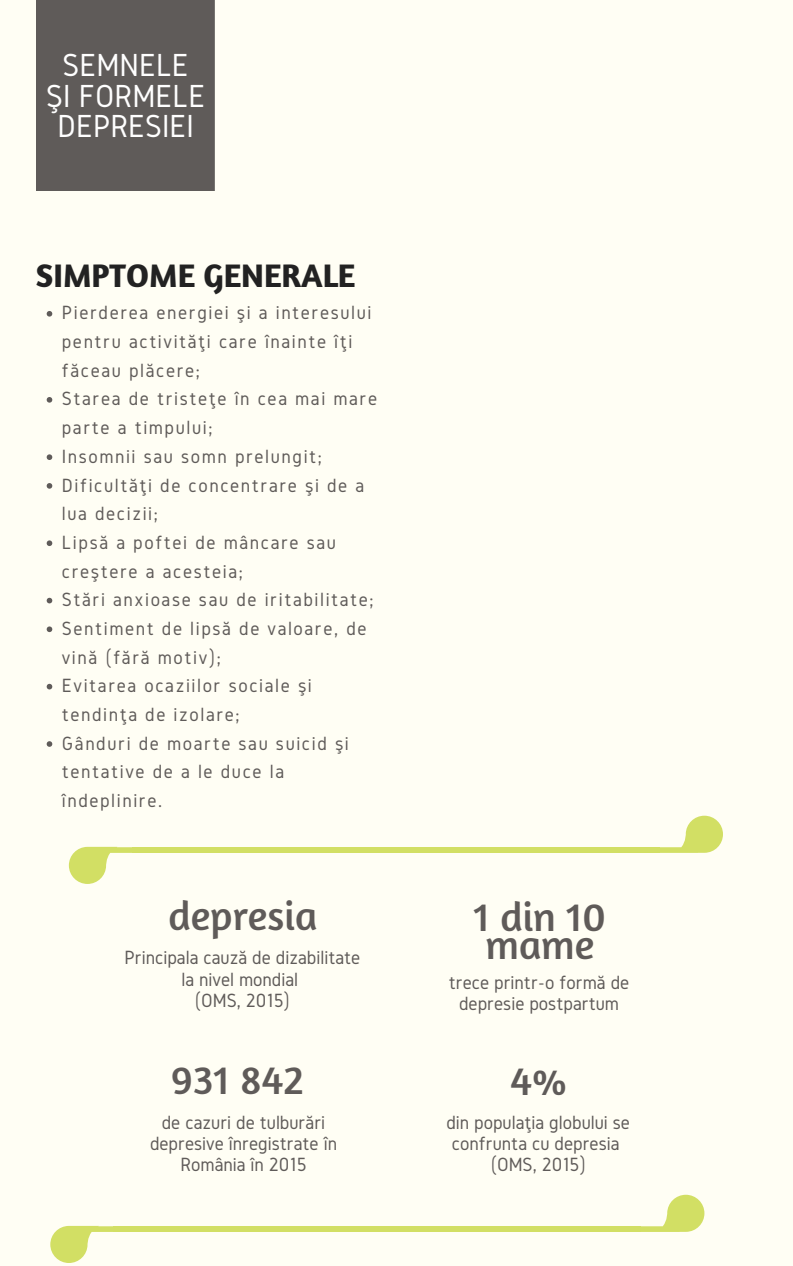
<style>
.page{position:relative;width:793px;height:1266px;background:#fff}
.page>*{position:absolute;margin:0;border:0;box-sizing:border-box;transform-origin:0 0}
.t1{font:41.4px "Amaranth";color:#5f5b59}
.t2{font:33.15px/30.4px "Gidole";color:#fff;text-align:center}
.t3{font:700 33.15px "Amaranth";color:#222}
.t4{font:19.88px/28.7px "Gidole";letter-spacing:.08em;color:#5f5b59}
.t5{font:19.88px/21.4px "Gidole";color:#5f5b59;text-align:center}
</style>
<div class="page">
<div style="left:0;top:0;width:793px;height:1265px;background:#fffef4"></div>
<div style="left:132px;top:847px;width:527px;height:6px;background:#d2df64"></div>
<svg style="left:69px;top:847px;width:63px;height:37px"></svg>
<svg style="left:659px;top:815px;width:64px;height:38px"></svg>
<div style="left:113px;top:1226px;width:527px;height:6px;background:#d2df64"></div>
<svg style="left:50px;top:1226px;width:63px;height:37px"></svg>
<svg style="left:640px;top:1194px;width:64px;height:38px"></svg>
<div style="left:36px;top:0;width:179px;height:191px;background:#5f5b59"></div>
<svg style="left:47px;top:311px;width:5px;height:6px"></svg>
<svg style="left:47px;top:397px;width:5px;height:6px"></svg>
<svg style="left:47px;top:454px;width:5px;height:6px"></svg>
<svg style="left:47px;top:483px;width:5px;height:6px"></svg>
<svg style="left:47px;top:540px;width:5px;height:6px"></svg>
<svg style="left:47px;top:598px;width:5px;height:5px"></svg>
<svg style="left:47px;top:626px;width:5px;height:6px"></svg>
<svg style="left:47px;top:684px;width:5px;height:5px"></svg>
<svg style="left:47px;top:741px;width:5px;height:6px"></svg>
<h2 class="t2" style="left:46px;top:50px;width:161px">SEMNELE<br>ŞI FORMELE<br>DEPRESIEI</h2>
<h2 class="t3" style="left:36px;top:255px;width:321px">SIMPTOME GENERALE</h2>
<p class="t4" style="left:62px;top:298px;width:317px">Pierderea energiei şi a interesului pentru activităţi care înainte îţi făceau plăcere;<br>Starea de tristeţe în cea mai mare parte a timpului;<br>Insomnii sau somn prelungit;<br>Dificultăţi de concentrare şi de a lua decizii;<br>Lipsă a poftei de mâncare sau creştere a acesteia;<br>Stări anxioase sau de iritabilitate;<br>Sentiment de lipsă de valoare, de vină (fără motiv);<br>Evitarea ocaziilor sociale şi tendinţa de izolare;<br>Gânduri de moarte sau suicid şi tentative de a le duce la îndeplinire.</p>
<h1 class="t1" style="left:168px;top:889px;width:150px">depresia</h1>
<p class="t5" style="left:124px;top:946px;width:237px">Principala cauză de dizabilitate la nivel mondial<br>(OMS, 2015)</p>
<h1 class="t1" style="left:171px;top:1053px;width:134px">931 842</h1>
<p class="t5" style="left:150px;top:1111px;width:188px">de cazuri de tulburări depresive înregistrate în<br>România în 2015</p>
<h1 class="t1" style="left:474px;top:890px;width:133px">1 din 10</h1>
<h1 class="t1" style="left:485px;top:919px;width:110px">mame</h1>
<p class="t5" style="left:449px;top:971px;width:182px">trece printr-o formă de depresie postpartum</p>
<h1 class="t1" style="left:510px;top:1054px;width:58px">4%</h1>
<p class="t5" style="left:446px;top:1111px;width:185px">din populaţia globului se confrunta cu depresia (OMS, 2015)</p>
</div>
